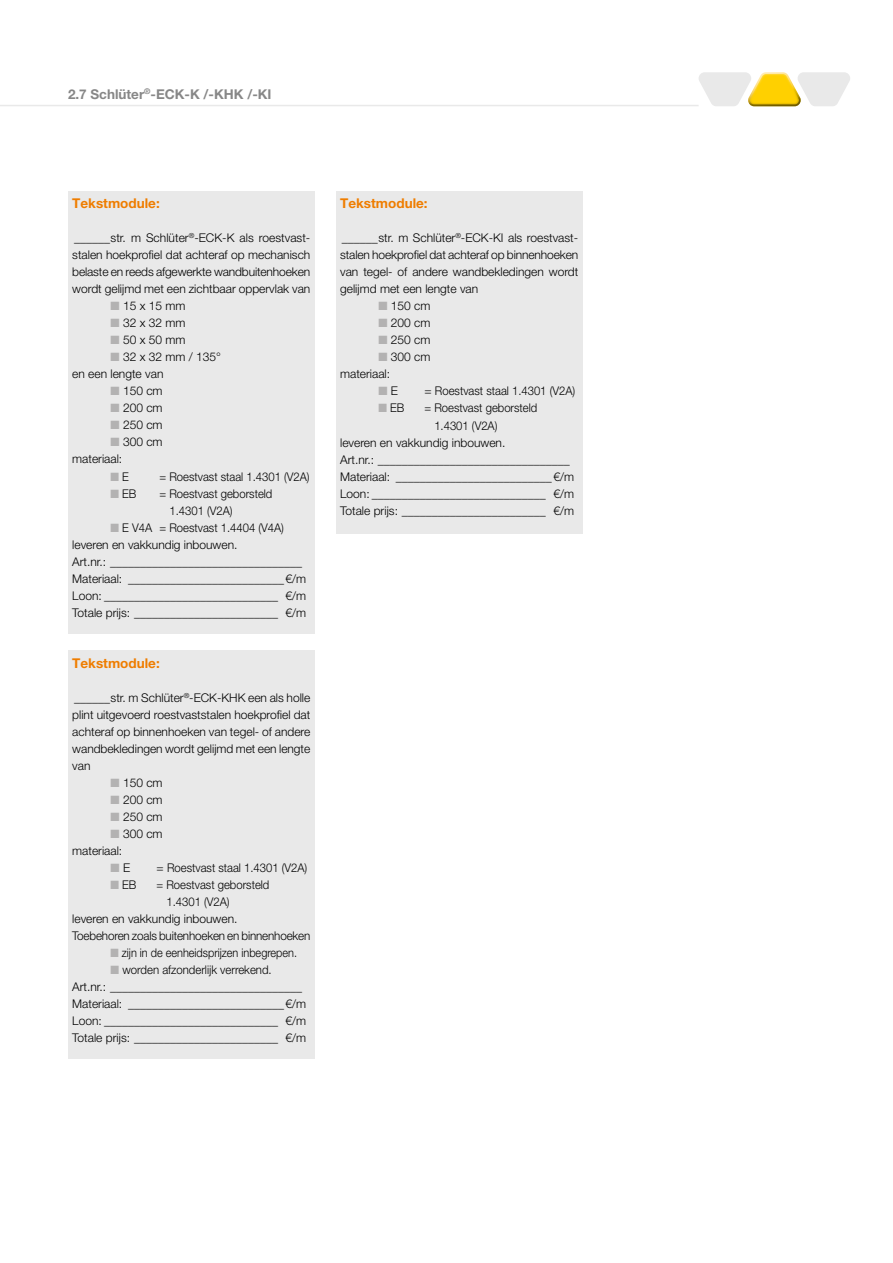
<style>
.page{position:relative;width:893px;height:1263px;background:#fff}
.page>*{position:absolute;margin:0;border:0;box-sizing:border-box;transform-origin:0 0}
.t1{font:700 13.5px "Helvetica Neue LT Pro";color:#ef7d00}
.t2{font:700 13.5px "Helvetica Neue LT Pro";color:#878787}
.t3{font:300 12px/17px "Helvetica Neue LT Pro";color:#000}
.t4{font:300 12px/17px "Helvetica Neue LT Pro";color:#000;scale:.94 1}
.t5{font:300 12px/17px "Helvetica Neue LT Pro";color:#000;text-align:center;scale:.95 1}
.t6{font:300 12px "Helvetica Neue LT Pro";color:#000;scale:.91 1}
.s1{color:#b3b2b2}
</style>
<div class="page">
<hr style="left:0;top:105px;width:699px;height:1px;background:#e9e9e9">
<svg style="left:699px;top:72px;width:151px;height:34px"></svg>
<div style="left:68px;top:191px;width:247px;height:443px;background:#e9e9e9"></div>
<div style="left:68px;top:651px;width:247px;height:408px;background:#e9e9e9"></div>
<div style="left:336px;top:191px;width:247px;height:343px;background:#e9e9e9"></div>
<p class="t2" style="left:68px;top:86px;width:205px">2.7 Schlüter<sup>®</sup>-ECK-K /-KHK /-KI</p>
<p class="t1" style="left:72px;top:195px;width:89px">Tekstmodule:</p>
<p class="t3" style="left:72px;top:229px;width:240px;text-align:justify">______str. m Schlüter<sup>®</sup>-ECK-K als roestvast&shy;stalen hoekprofiel dat achteraf op mechanisch belaste en reeds afgewerkte wandbuitenhoeken wordt gelijmd met een zichtbaar oppervlak van</p>
<p class="t3" style="left:111px;top:297px;width:76px"><span class="s1">■</span> 15 x 15 mm</p>
<p class="t3" style="left:111px;top:314px;width:76px"><span class="s1">■</span> 32 x 32 mm</p>
<p class="t3" style="left:111px;top:331px;width:76px"><span class="s1">■</span> 50 x 50 mm</p>
<p class="t3" style="left:72px;top:348px;width:150px;text-indent:38px"><span class="s1">■</span> 32 x 32 mm / 135° en een lengte van</p>
<p class="t3" style="left:111px;top:382px;width:54px"><span class="s1">■</span> 150 cm</p>
<p class="t3" style="left:111px;top:399px;width:54px"><span class="s1">■</span> 200 cm</p>
<p class="t3" style="left:111px;top:416px;width:54px"><span class="s1">■</span> 250 cm</p>
<p class="t3" style="left:72px;top:433px;width:92px;text-indent:38px"><span class="s1">■</span> 300 cm materiaal:</p>
<p class="t4" style="left:111px;top:467px;width:21px"><span class="s1">■</span> E</p>
<p class="t4" style="left:160px;top:467px;width:161px">= Roestvast staal 1.4301 (V2A)</p>
<p class="t4" style="left:111px;top:484px;width:29px"><span class="s1">■</span> EB</p>
<p class="t4" style="left:169px;top:484px;width:111px;text-indent:-10px">= Roestvast geborsteld<br>1.4301 (V2A)</p>
<p class="t4" style="left:72px;top:518px;width:250px;text-indent:38px"><span class="s1">■</span> E V4A = Roestvast 1.4404 (V4A) leveren en vakkundig inbouwen.<br>Art.nr.: ________________________________ Materiaal: __________________________€/m Loon: _____________________________ €/m Totale prijs: ________________________ €/m</p>
<p class="t1" style="left:72px;top:654px;width:89px">Tekstmodule:</p>
<p class="t3" style="left:72px;top:689px;width:240px;text-align:justify">______str. m Schlüter<sup>®</sup>-ECK-KHK een als holle plint uitgevoerd roestvaststalen hoekprofiel dat achteraf op binnenhoeken van tegel- of andere wandbekledingen wordt gelijmd met een lengte van</p>
<p class="t3" style="left:111px;top:774px;width:54px"><span class="s1">■</span> 150 cm</p>
<p class="t3" style="left:111px;top:791px;width:54px"><span class="s1">■</span> 200 cm</p>
<p class="t3" style="left:111px;top:808px;width:54px"><span class="s1">■</span> 250 cm</p>
<p class="t3" style="left:72px;top:825px;width:92px;text-indent:38px"><span class="s1">■</span> 300 cm materiaal:</p>
<p class="t3" style="left:111px;top:859px;width:21px"><span class="s1">■</span> E</p>
<p class="t3" style="left:157px;top:859px;width:152px">= Roestvast staal 1.4301 (V2A)</p>
<p class="t4" style="left:111px;top:876px;width:29px"><span class="s1">■</span> EB</p>
<p class="t4" style="left:157px;top:876px;width:122px">= Roestvast geborsteld</p>
<p class="t4" style="left:166px;top:893px;width:69px">1.4301 (V2A)</p>
<p class="t3" style="left:72px;top:910px;width:167px">leveren en vakkundig inbouwen.</p>
<p class="t3" style="left:72px;top:927px;width:240px">Toebehoren zoals buitenhoeken en binnenhoeken</p>
<p class="t6" style="left:111px;top:945px;width:207px"><span class="s1">■</span> zijn in de eenheidsprijzen inbegrepen.</p>
<p class="t5" style="left:72px;top:961px;width:248px"><span class="s1">■</span> worden afzonderlijk verrekend.<br>Art.nr.: ________________________________ Materiaal: __________________________€/m Loon: _____________________________ €/m Totale prijs: ________________________ €/m</p>
<p class="t1" style="left:340px;top:195px;width:89px">Tekstmodule:</p>
<p class="t3" style="left:340px;top:229px;width:240px;text-align:justify">______str. m Schlüter<sup>®</sup>-ECK-KI als roestvast&shy;stalen hoekprofiel dat achteraf op binnenhoeken van tegel- of andere wandbekledingen wordt gelijmd met een lengte van</p>
<p class="t3" style="left:378px;top:297px;width:54px"><span class="s1">■</span> 150 cm</p>
<p class="t3" style="left:378px;top:314px;width:54px"><span class="s1">■</span> 200 cm</p>
<p class="t3" style="left:378px;top:331px;width:54px"><span class="s1">■</span> 250 cm</p>
<p class="t3" style="left:340px;top:348px;width:92px;text-indent:38px"><span class="s1">■</span> 300 cm materiaal:</p>
<p class="t3" style="left:378px;top:382px;width:21px"><span class="s1">■</span> E</p>
<p class="t3" style="left:424px;top:382px;width:152px">= Roestvast staal 1.4301 (V2A)</p>
<p class="t4" style="left:378px;top:399px;width:29px"><span class="s1">■</span> EB</p>
<p class="t4" style="left:424px;top:399px;width:122px">= Roestvast geborsteld</p>
<p class="t4" style="left:434px;top:416px;width:69px">1.4301 (V2A)</p>
<p class="t3" style="left:340px;top:433px;width:167px">leveren en vakkundig inbouwen.</p>
<p class="t3" style="left:340px;top:450px;width:231px">Art.nr.: ________________________________</p>
<p class="t3" style="left:340px;top:467px;width:235px">Materiaal: __________________________€/m</p>
<p class="t3" style="left:340px;top:484px;width:235px">Loon: _____________________________ €/m</p>
<p class="t3" style="left:340px;top:501px;width:235px">Totale prijs: ________________________ €/m</p>
</div>
